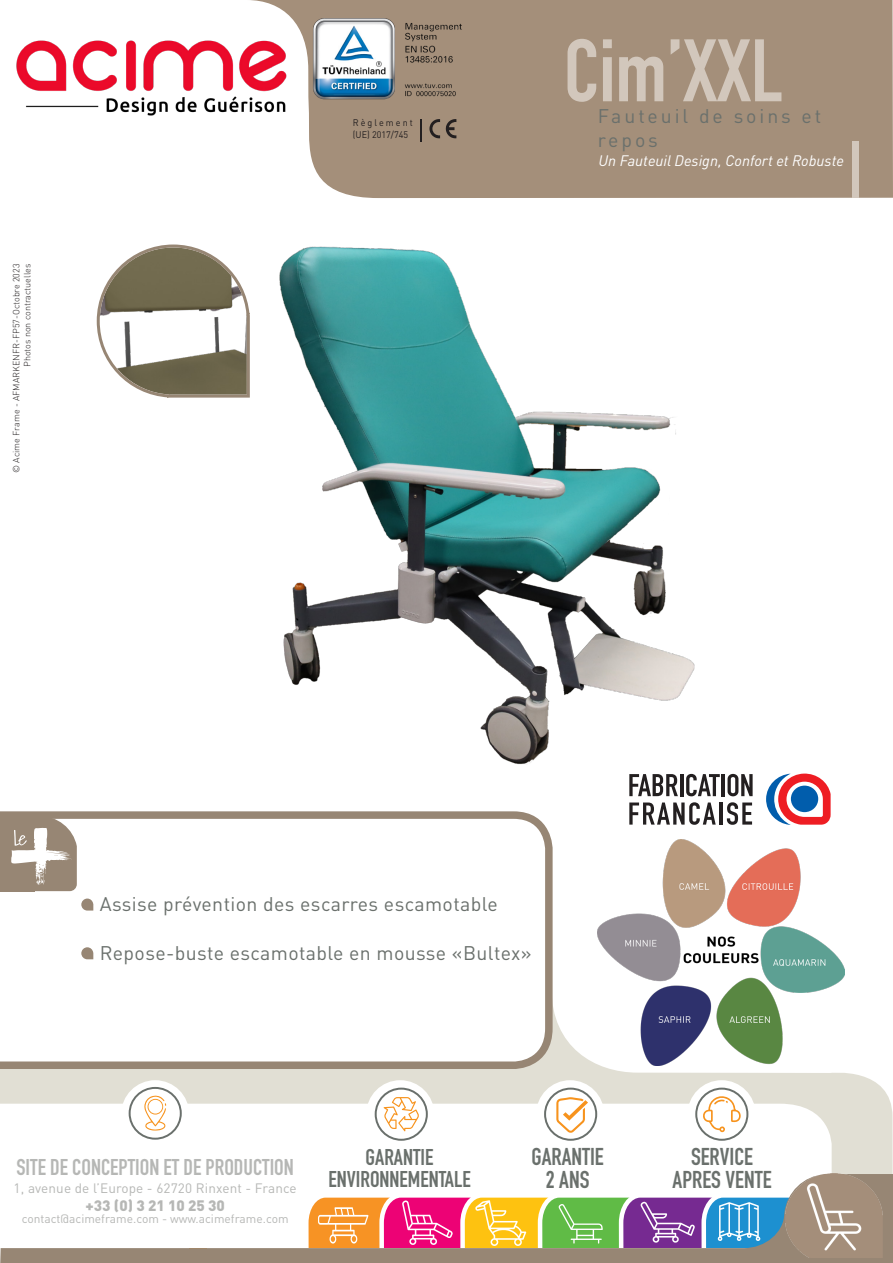
<style>
.page{position:relative;width:893px;height:1263px;background:#fff}
.page>*{position:absolute;margin:0;border:0;box-sizing:border-box;transform-origin:0 0}
.t1{font:700 87px "DIN Condensed";color:#d2c7bc}
.t2{font:700 24px "DIN Condensed";color:#6a706c}
.t3{font:700 22.5px "DIN Condensed";color:#b6b7b5}
.t4{font:700 22.5px "DIN Condensed";color:#6a706c}
.t5{font:19.5px "DIN Pro";letter-spacing:.02em;color:#6a706c}
.t6{font:19.5px/23.4px "DIN Pro";letter-spacing:.15em;color:#6a706c}
.t7{font:italic 15px "DIN Pro";color:#fff}
.t8{font:900 15px "DIN Pro";color:#b6b7b5}
.t9{font:13.5px "DIN Pro";letter-spacing:.01em;color:#b6b7b5}
.t10{font:12px "DIN Pro";color:#b6b7b5}
.t11{font:9.45px/11.4px "DIN Pro";letter-spacing:.21em;color:#231f20;scale:.95 1}
.t12{font:300 9px "DIN Pro";color:#231f20}
</style>
<div class="page">
<svg style="left:0;top:1019px;width:893px;height:155px;fill:#e1dfd4"></svg>
<img style="left:279px;top:246px;width:474px;height:568px">
<div style="left:250px;top:0;width:643px;height:198px;background:#a48f7a"></div>
<svg style="left:0;top:808px;width:556px;height:265px"></svg>
<div style="left:852px;top:141px;width:7px;height:57px;background:#d2c7bc"></div>
<svg style="left:0;top:815px;width:77px;height:76px"></svg>
<img style="left:16px;top:28px;width:283px;height:98px">
<svg style="left:766px;top:773px;width:65px;height:52px"></svg>
<div style="left:791px;top:786px;width:27px;height:26px;background:#015dac;border-radius:50%"></div>
<svg style="left:629px;top:774px;width:49px;height:22px"></svg>
<hr style="left:680px;top:774px;width:3px;height:22px;background:#231f20">
<svg style="left:686px;top:774px;width:34px;height:22px"></svg>
<hr style="left:721px;top:774px;width:4px;height:22px;background:#231f20">
<svg style="left:727px;top:774px;width:26px;height:22px"></svg>
<svg style="left:629px;top:802px;width:87px;height:23px"></svg>
<hr style="left:719px;top:802px;width:3px;height:23px;background:#231f20">
<svg style="left:727px;top:802px;width:25px;height:23px"></svg>
<svg style="left:81px;top:898px;width:12px;height:12px"></svg>
<svg style="left:81px;top:947px;width:12px;height:12px"></svg>
<img style="left:313px;top:17px;width:164px;height:83px">
<hr style="left:420px;top:119px;width:2px;height:23px;background:#231f20">
<svg style="left:446px;top:119px;width:10px;height:19px"></svg>
<svg style="left:429px;top:119px;width:11px;height:19px"></svg>
<svg style="left:96px;top:244px;width:154px;height:154px"></svg>
<svg style="left:0;top:1104px;width:832px;height:70px"></svg>
<div style="left:366px;top:1080px;width:68px;height:68px;background:#fff;border-radius:50%"></div>
<div style="left:121px;top:1080px;width:68px;height:68px;background:#fff;border-radius:50%"></div>
<div style="left:536px;top:1080px;width:68px;height:68px;background:#fff;border-radius:50%"></div>
<div style="left:688px;top:1080px;width:68px;height:68px;background:#fff;border-radius:50%"></div>
<svg style="left:375px;top:1087px;width:53px;height:54px"></svg>
<svg style="left:695px;top:1087px;width:53px;height:54px"></svg>
<svg style="left:544px;top:1087px;width:53px;height:54px"></svg>
<svg style="left:129px;top:1087px;width:53px;height:53px"></svg>
<svg style="left:0;top:1174px;width:893px;height:89px"></svg>
<svg style="left:302px;top:1191px;width:483px;height:64px"></svg>
<img style="left:785px;top:1173px;width:97px;height:85px">
<img style="left:597px;top:840px;width:247px;height:226px">
<p class="t12" style="left:9px;top:473px;width:211px;rotate:-90deg">© Acime Frame - AFMARKENFR-FP57-Octobre 2023</p>
<p class="t12" style="left:20px;top:367px;width:105px;rotate:-90deg">Photos non contractuelles</p>
<p class="t11" style="left:353px;top:116px;width:65px">Règlement (UE) 2017/745</p>
<p class="t1" style="left:564px;top:12px;width:221px">Cim’XXL</p>
<p class="t6" style="left:598px;top:104px;width:225px">Fauteuil de soins et repos</p>
<p class="t7" style="left:598px;top:149px;width:247px">Un Fauteuil Design, Confort et Robuste</p>
<p class="t5" style="left:100px;top:891px;width:400px">Assise prévention des escarres escamotable</p>
<p class="t5" style="left:100px;top:940px;width:433px">Repose-buste escamotable en mousse «Bultex»</p>
<p class="t3" style="left:17px;top:1152px;width:279px">SITE DE CONCEPTION ET DE PRODUCTION</p>
<p class="t9" style="left:14px;top:1179px;width:285px">1, avenue de l’Europe - 62720 Rinxent - France</p>
<p class="t8" style="left:86px;top:1195px;width:141px">+33 (0) 3 21 10 25 30</p>
<p class="t10" style="left:22px;top:1210px;width:268px">contact@acimeframe.com - www.acimeframe.com</p>
<p class="t4" style="left:366px;top:1142px;width:69px">GARANTIE</p>
<p class="t4" style="left:328px;top:1164px;width:144px">ENVIRONNEMENTALE</p>
<p class="t2" style="left:531px;top:1141px;width:74px">GARANTIE</p>
<p class="t2" style="left:546px;top:1163px;width:45px">2 ANS</p>
<p class="t2" style="left:691px;top:1141px;width:64px">SERVICE</p>
<p class="t2" style="left:673px;top:1163px;width:100px">APRES VENTE</p>
</div>
